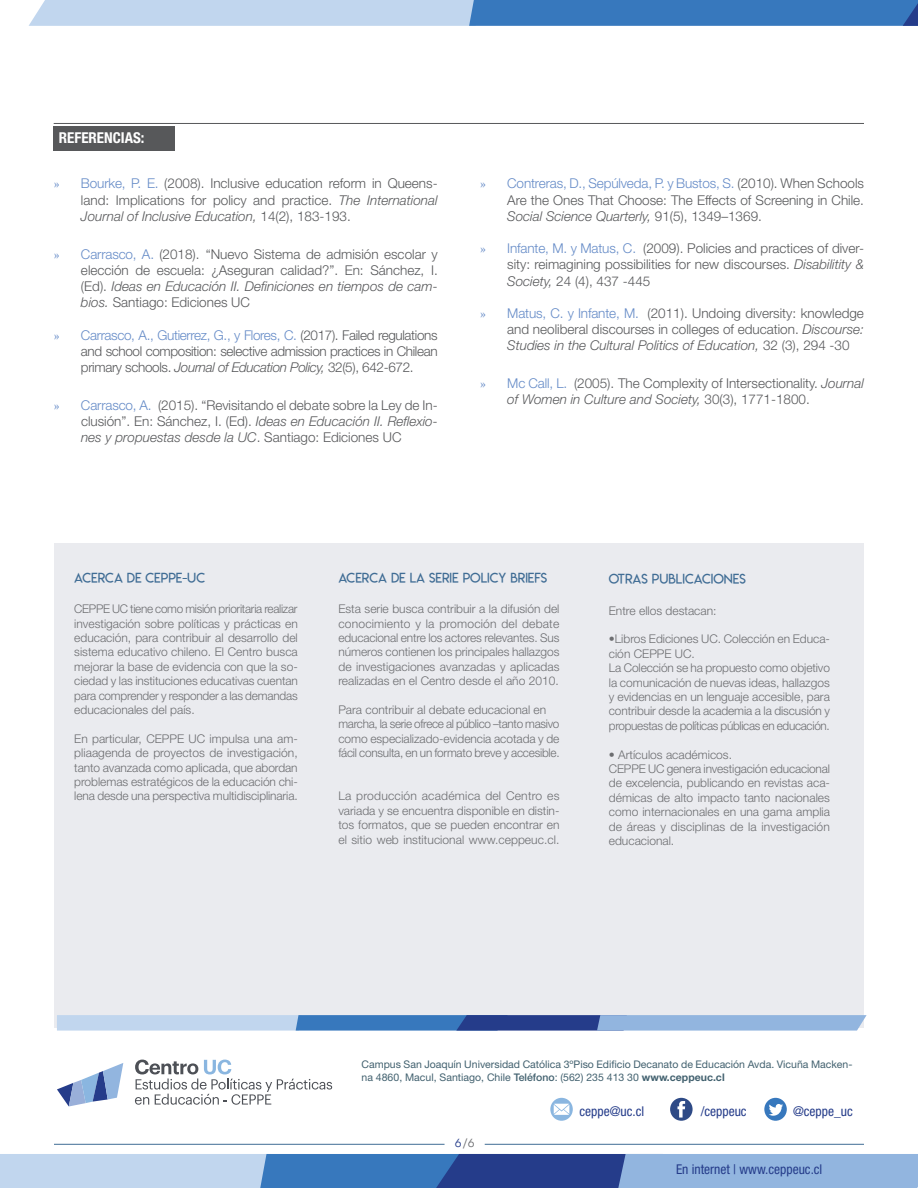
<style>
.page{position:relative;width:918px;height:1188px;background:#fff}
.page>*{position:absolute;margin:0;border:0;box-sizing:border-box;transform-origin:0 0}
.t1{font:700 condensed 15px "Helvetica Neue LT Std";color:#fff}
.t2{font:300 13.5px/16.2px "Helvetica Neue LT Std";color:#57585a;text-align:justify}
.t3{font:13.5px "Lemon Milklight";color:#406d95}
.t4{font:condensed 13.5px "Helvetica Neue LT Std";color:#253c8a}
.t5{font:300 12px/14.4px "Helvetica Neue LT Std";color:#6c6d70;text-align:justify}
.t6{font:300 12px/14.4px "Helvetica Neue LT Std";letter-spacing:-.02em;color:#6c6d70}
.t7{font:12px "Neutra Text Book Alt";color:#253c8a}
.t8{font:10.5px/12.6px "Helvetica Neue LT Std";color:#42616f}
.s1{font-family:"Minion Pro";font-weight:400;color:#658bc7}
.s2{color:#658bc7}
.s3{font-style:italic}
.s4{font-weight:500}
.s5{font-weight:700}
.s6{font-family:"Neutra Text Book SC";color:#6c6d70}
.s7{color:#6c6d70}
</style>
<div class="page">
<svg style="left:29px;top:0;width:889px;height:26px;background:#7ca7d5"></svg>
<svg style="left:0;top:1154px;width:918px;height:34px;background:#789bcc"></svg>
<hr style="left:54px;top:1144px;width:391px;height:1px;background:#406d95">
<hr style="left:485px;top:1144px;width:379px;height:1px;background:#406d95">
<div style="left:54px;top:543px;width:810px;height:485px;background:#eaebef"></div>
<svg style="left:135px;top:1060px;width:197px;height:45px"></svg>
<svg style="left:57px;top:1063px;width:66px;height:43px"></svg>
<svg style="left:550px;top:1098px;width:23px;height:23px"></svg>
<svg style="left:554px;top:1104px;width:15px;height:11px"></svg>
<div style="left:670px;top:1098px;width:23px;height:23px;background:#2e4a86;border-radius:50%"></div>
<svg style="left:678px;top:1101px;width:7px;height:17px"></svg>
<div style="left:764px;top:1098px;width:23px;height:23px;background:#3778bd;border-radius:50%"></div>
<svg style="left:769px;top:1104px;width:14px;height:12px"></svg>
<svg style="left:57px;top:1015px;width:810px;height:16px;background:#7fa1cf"></svg>
<hr style="left:54px;top:123px;width:810px;height:1px;background:#57585a">
<div style="left:54px;top:126px;width:121px;height:24px;background:#57585a"></div>
<p class="t1" style="left:59px;top:129px;width:87px">REFERENCIAS:</p>
<p class="t2" style="left:81px;top:175px;width:358px;text-indent:-27px"><span class="s1">»</span> <span class="s2">Bourke, P. E.</span> (2008). Inclusive education reform in Queens&shy;land: Implications for policy and practice. <span class="s3">The International Journal of Inclusive Education,</span> 14(2), 183-193.</p>
<p class="t2" style="left:81px;top:245px;width:358px;text-indent:-27px"><span class="s1">»</span> <span class="s2">Carrasco, A.</span> (2018). “Nuevo Sistema de admisión escolar y elección de escuela: ¿Aseguran calidad?”. En: Sánchez, I. (Ed). <span class="s3">Ideas en Educación II. Definiciones en tiempos de cam&shy;bios.</span> Santiago: Ediciones UC</p>
<p class="t2" style="left:81px;top:326px;width:358px;text-indent:-27px"><span class="s1">»</span> <span class="s2">Carrasco, A., Gutierrez, G., y Flores, C.</span> (2017). Failed regulations and school composition: selective admission practices in Chilean primary schools. <span class="s3">Journal of Education Policy,</span> 32(5), 642-672.</p>
<p class="t2" style="left:81px;top:397px;width:358px;text-indent:-27px"><span class="s1">»</span> <span class="s2">Carrasco, A.</span> (2015). “Revisitando el debate sobre la Ley de In&shy;clusión”. En: Sánchez, I. (Ed). <span class="s3">Ideas en Educación II. Reflexio&shy;nes y propuestas desde la UC</span>. Santiago: Ediciones UC</p>
<p class="t2" style="left:507px;top:175px;width:358px;text-indent:-27px"><span class="s1">»</span> <span class="s2">Contreras, D., Sepúlveda, P. y Bustos, S.</span> (2010). When Schools Are the Ones That Choose: The Effects of Screening in Chile.<br><span class="s3">Social Science Quarterly,</span> 91(5), 1349–1369.</p>
<p class="t2" style="left:507px;top:240px;width:358px;text-indent:-27px"><span class="s1">»</span> <span class="s2">Infante, M. y Matus, C.</span> (2009). Policies and practices of diver&shy;sity: reimagining possibilities for new discourses. <span class="s3">Disabilitity &amp; Society,</span> 24 (4), 437 -445</p>
<p class="t2" style="left:507px;top:305px;width:358px;text-indent:-27px"><span class="s1">»</span> <span class="s2">Matus, C. y Infante, M.</span> (2011). Undoing diversity: knowledge and neoliberal discourses in colleges of education. <span class="s3">Discourse:<br>Studies in the Cultural Politics of Education,</span> 32 (3), 294 -30</p>
<p class="t2" style="left:507px;top:375px;width:358px;text-indent:-27px"><span class="s1">»</span> <span class="s2">Mc Call, L.</span> (2005). The Complexity of Intersectionality. <span class="s3">Journal of Women in Culture and Society,</span> 30(3), 1771-1800.</p>
<p class="t3" style="left:74px;top:569px;width:132px">ACERCA DE CEPPE-UC</p>
<p class="t3" style="left:338px;top:569px;width:210px">ACERCA DE LA SERIE POLICY BRIEFS</p>
<p class="t3" style="left:609px;top:571px;width:138px">OTRAS PUBLICACIONES</p>
<p class="t5" style="left:338px;top:602px;width:223px">Esta serie busca contribuir a la difusión del conocimiento y la promoción del debate educacional entre los actores relevantes. Sus números contienen los principales hallazgos de investigaciones avanzadas y aplicadas realizadas en el Centro desde el año 2010.</p>
<p class="t6" style="left:338px;top:702px;width:223px">Para contribuir al debate educacional en marcha, la serie ofrece al público –tanto masivo como especializado-evidencia acotada y de fácil consulta, en un formato breve y accesible.</p>
<p class="t5" style="left:338px;top:789px;width:223px">La producción académica del Centro es variada y se encuentra disponible en distin&shy;tos formatos, que se pueden encontrar en el sitio web institucional www.ceppeuc.cl.</p>
<p class="t5" style="left:74px;top:602px;width:225px">CEPPE UC tiene como misión prioritaria realizar investigación sobre políticas y prácticas en educación, para contribuir al desarrollo del sistema educativo chileno. El Centro busca mejorar la base de evidencia con que la so&shy;ciedad y las instituciones educativas cuentan para comprender y responder a las demandas educacionales del país.</p>
<p class="t5" style="left:74px;top:731px;width:225px">En particular, CEPPE UC impulsa una am&shy;pliaagenda de proyectos de investigación, tanto avanzada como aplicada, que abordan problemas estratégicos de la educación chi&shy;lena desde una perspectiva multidisciplinaria.</p>
<p class="t5" style="left:609px;top:603px;width:109px">Entre ellos destacan:</p>
<p class="t5" style="left:609px;top:632px;width:223px;text-align:left">•Libros Ediciones UC. Colección en Educa&shy;ción CEPPE UC.<br>La Colección se ha propuesto como objetivo la comunicación de nuevas ideas, hallazgos y evidencias en un lenguaje accesible, para contribuir desde la academia a la discusión y propuestas de políticas públicas en educación.</p>
<p class="t5" style="left:609px;top:747px;width:223px;text-align:left">• Artículos académicos.<br>CEPPE UC genera investigación educacional de excelencia, publicando en revistas aca&shy;démicas de alto impacto tanto nacionales como internacionales en una gama amplia de áreas y disciplinas de la investigación educacional.</p>
<p class="t8" style="left:362px;top:1058px;width:492px">Campus San Joaquín Universidad Católica 3ºPiso Edificio Decanato de Educación Avda. Vicuña Macken&shy;na 4860, Macul, Santiago, Chile <span class="s4">Teléfono</span>: (562) 235 413 30 <span class="s5">www.ceppeuc.cl</span></p>
<p class="t4" style="left:580px;top:1103px;width:66px">ceppe@uc.cl</p>
<p class="t4" style="left:701px;top:1103px;width:47px">/ceppeuc</p>
<p class="t4" style="left:793px;top:1103px;width:61px">@ceppe_uc</p>
<p class="t7" style="left:455px;top:1135px;width:22px">6<span class="s6">/</span><span class="s7">6</span></p>
<p class="t4" style="left:676px;top:1162px;width:148px">En internet | www.ceppeuc.cl</p>
</div>
